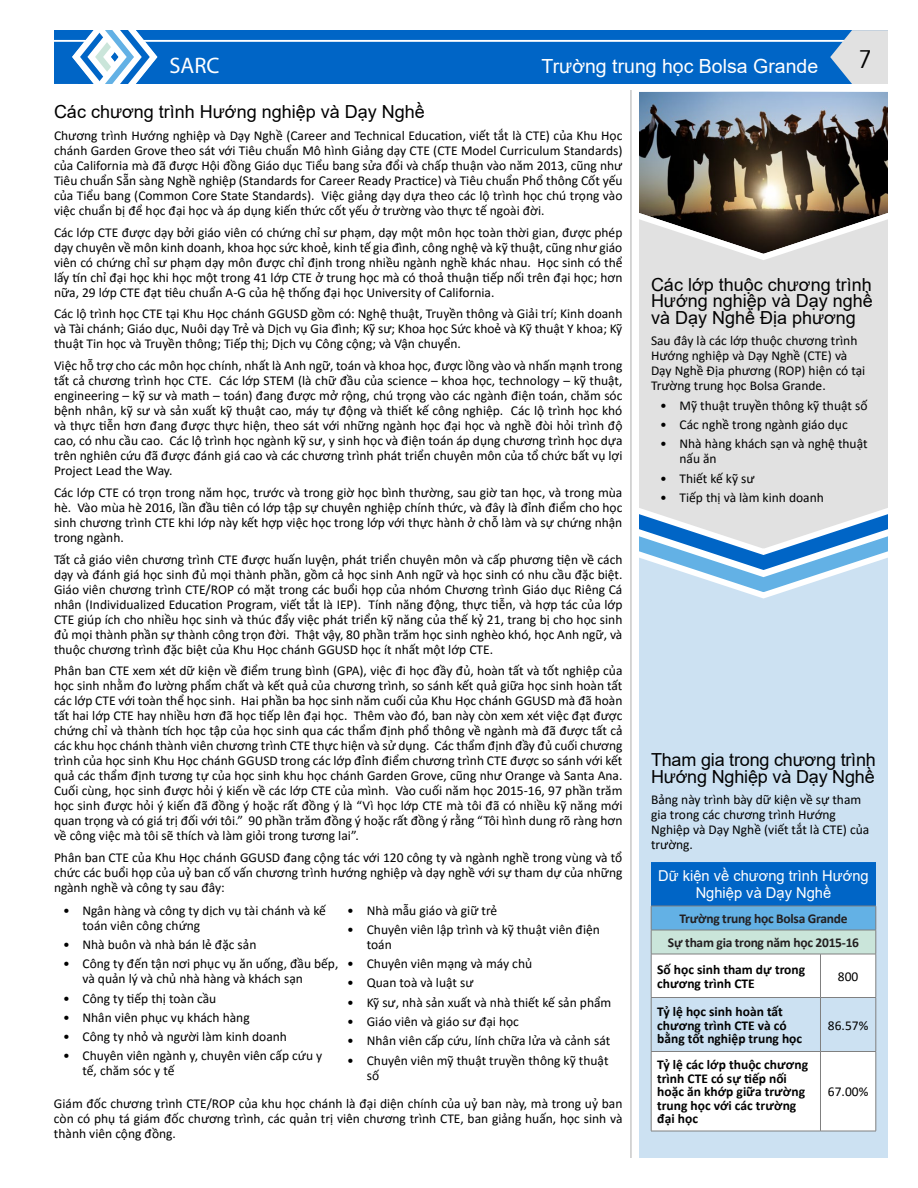
<style>
.page{position:relative;width:918px;height:1188px;background:#fff}
.page>*{position:absolute;margin:0;border:0;box-sizing:border-box;transform-origin:0 0}
.t1{font:30px "Avant Garde T.";color:#010101}
.t2{font:22.5px "Myriad Pro";color:#fff}
.t3{font:19.5px "Arial";color:#fff}
.t4{font:18px/16.5px "Arial";color:#010101;text-align:justify}
.t5{font:15px/16.5px "Arial";color:#fff;text-align:center}
.t6{font:13.5px/15px "Calibri";color:#010101;text-align:justify}
.t7{font:700 13.5px/13.5px "Calibri";color:#010101}
.t8{font:700 13.5px/24px "Calibri";letter-spacing:-.02em;color:#231f20;text-align:center}
</style>
<div class="page">
<div style="left:639px;top:90px;width:249px;height:1068px;background:#cce1f2"></div>
<hr style="left:630px;top:90px;width:2px;height:1068px;background:#c8c8c8">
<div style="left:54px;top:30px;width:776px;height:54px;background:#0065c6"></div>
<hr style="left:54px;top:40px;width:834px;height:2px;background:#fff">
<svg style="left:830px;top:30px;width:58px;height:53px;background:#b8cadc"></svg>
<svg style="left:67px;top:30px;width:95px;height:54px"></svg>
<div style="left:631px;top:265px;width:257px;height:237px;background:#e1e1e1"></div>
<svg style="left:651px;top:862px;width:226px;height:269px"></svg>
<hr style="left:651px;top:954px;width:1px;height:43px;background:#808080">
<hr style="left:651px;top:954px;width:169px;height:1px;background:#808080">
<hr style="left:820px;top:954px;width:1px;height:43px;background:#808080">
<hr style="left:820px;top:954px;width:56px;height:1px;background:#808080">
<hr style="left:876px;top:954px;width:1px;height:43px;background:#808080">
<hr style="left:651px;top:998px;width:1px;height:53px;background:#808080">
<hr style="left:651px;top:997px;width:169px;height:1px;background:#808080">
<hr style="left:820px;top:998px;width:1px;height:53px;background:#808080">
<hr style="left:820px;top:997px;width:56px;height:1px;background:#808080">
<hr style="left:876px;top:998px;width:1px;height:53px;background:#808080">
<hr style="left:651px;top:1052px;width:1px;height:79px;background:#808080">
<hr style="left:651px;top:1051px;width:169px;height:1px;background:#808080">
<hr style="left:651px;top:1131px;width:169px;height:1px;background:#808080">
<hr style="left:820px;top:1052px;width:1px;height:79px;background:#808080">
<hr style="left:820px;top:1051px;width:56px;height:1px;background:#808080">
<hr style="left:876px;top:1052px;width:1px;height:79px;background:#808080">
<hr style="left:820px;top:1131px;width:56px;height:1px;background:#808080">
<img style="left:630px;top:83px;width:258px;height:182px">
<svg style="left:631px;top:502px;width:257px;height:101px"></svg>
<h2 class="t2" style="left:170px;top:51px;width:52px">SARC</h2>
<h3 class="t3" style="left:542px;top:52px;width:278px">Trường trung học Bolsa Grande</h3>
<h1 class="t1" style="left:858px;top:44px;width:16px">7</h1>
<h3 class="t4" style="left:54px;top:103px;width:372px">Các chương trình Hướng nghiệp và Dạy Nghề</h3>
<p class="t6" style="left:54px;top:128px;width:570px">Chương trình Hướng nghiệp và Dạy Nghề (Career and Technical Education, viết tắt là CTE) của Khu Học chánh Garden Grove theo sát với Tiêu chuẩn Mô hình Giảng dạy CTE (CTE Model Curriculum Standards) của California mà đã được Hội đồng Giáo dục Tiểu bang sửa đổi và chấp thuận vào năm 2013, cũng như Tiêu chuẩn Sẵn sàng Nghề nghiệp (Standards for Career Ready Practice) và Tiêu chuẩn Phổ thông Cốt yếu của Tiểu bang (Common Core State Standards). Việc giảng dạy dựa theo các lộ trình học chú trọng vào việc chuẩn bị để học đại học và áp dụng kiến thức cốt yếu ở trường vào thực tế ngoài đời.</p>
<p class="t6" style="left:54px;top:224px;width:570px">Các lớp CTE được dạy bởi giáo viên có chứng chỉ sư phạm, dạy một môn học toàn thời gian, được phép dạy chuyên về môn kinh doanh, khoa học sức khoẻ, kinh tế gia đình, công nghệ và kỹ thuật, cũng như giáo viên có chứng chỉ sư phạm dạy môn được chỉ định trong nhiều ngành nghề khác nhau. Học sinh có thể lấy tín chỉ đại học khi học một trong 41 lớp CTE ở trung học mà có thoả thuận tiếp nối trên đại học; hơn nữa, 29 lớp CTE đạt tiêu chuẩn A-G của hệ thống đại học University of California.</p>
<p class="t6" style="left:54px;top:306px;width:570px">Các lộ trình học CTE tại Khu Học chánh GGUSD gồm có: Nghệ thuật, Truyền thông và Giải trí; Kinh doanh và Tài chánh; Giáo dục, Nuôi dạy Trẻ và Dịch vụ Gia đình; Kỹ sư; Khoa học Sức khoẻ và Kỹ thuật Y khoa; Kỹ thuật Tin học và Truyền thông; Tiếp thị; Dịch vụ Công cộng; và Vận chuyển.</p>
<p class="t6" style="left:54px;top:358px;width:570px">Việc hỗ trợ cho các môn học chính, nhất là Anh ngữ, toán và khoa học, được lồng vào và nhấn mạnh trong tất cả chương trình học CTE. Các lớp STEM (là chữ đầu của science – khoa học, technology – kỹ thuật, engineering – kỹ sư và math – toán) đang được mở rộng, chú trọng vào các ngành điện toán, chăm sóc bệnh nhân, kỹ sư và sản xuất kỹ thuật cao, máy tự động và thiết kế công nghiệp. Các lộ trình học khó và thực tiễn hơn đang được thực hiện, theo sát với những ngành học đại học và nghề đòi hỏi trình độ cao, có nhu cầu cao. Các lộ trình học ngành kỹ sư, y sinh học và điện toán áp dụng chương trình học dựa trên nghiên cứu đã được đánh giá cao và các chương trình phát triển chuyên môn của tổ chức bất vụ lợi Project Lead the Way.</p>
<p class="t6" style="left:54px;top:484px;width:570px">Các lớp CTE có trọn trong năm học, trước và trong giờ học bình thường, sau giờ tan học, và trong mùa hè. Vào mùa hè 2016, lần đầu tiên có lớp tập sự chuyên nghiệp chính thức, và đây là đỉnh điểm cho học sinh chương trình CTE khi lớp này kết hợp việc học trong lớp với thực hành ở chỗ làm và sự chứng nhận trong ngành.</p>
<p class="t6" style="left:54px;top:551px;width:570px">Tất cả giáo viên chương trình CTE được huấn luyện, phát triển chuyên môn và cấp phương tiện về cách dạy và đánh giá học sinh đủ mọi thành phần, gồm cả học sinh Anh ngữ và học sinh có nhu cầu đặc biệt.<br>Giáo viên chương trình CTE/ROP có mặt trong các buổi họp của nhóm Chương trình Giáo dục Riêng Cá nhân (Individualized Education Program, viết tắt là IEP). Tính năng động, thực tiễn, và hợp tác của lớp CTE giúp ích cho nhiều học sinh và thúc đẩy việc phát triển kỹ năng của thế kỷ 21, trang bị cho học sinh đủ mọi thành phần sự thành công trọn đời. Thật vậy, 80 phần trăm học sinh nghèo khó, học Anh ngữ, và thuộc chương trình đặc biệt của Khu Học chánh GGUSD học ít nhất một lớp CTE.</p>
<p class="t6" style="left:54px;top:663px;width:570px">Phân ban CTE xem xét dữ kiện về điểm trung bình (GPA), việc đi học đầy đủ, hoàn tất và tốt nghiệp của học sinh nhằm đo lường phẩm chất và kết quả của chương trình, so sánh kết quả giữa học sinh hoàn tất các lớp CTE với toàn thể học sinh. Hai phần ba học sinh năm cuối của Khu Học chánh GGUSD mà đã hoàn tất hai lớp CTE hay nhiều hơn đã học tiếp lên đại học. Thêm vào đó, ban này còn xem xét việc đạt được chứng chỉ và thành tích học tập của học sinh qua các thẩm định phổ thông về ngành mà đã được tất cả các khu học chánh thành viên chương trình CTE thực hiện và sử dụng. Các thẩm định đầy đủ cuối chương trình của học sinh Khu Học chánh GGUSD trong các lớp đỉnh điểm chương trình CTE được so sánh với kết quả các thẩm định tương tự của học sinh khu học chánh Garden Grove, cũng như Orange và Santa Ana.<br>Cuối cùng, học sinh được hỏi ý kiến về các lớp CTE của mình. Vào cuối năm học 2015-16, 97 phần trăm học sinh được hỏi ý kiến đã đồng ý hoặc rất đồng ý là “Vì học lớp CTE mà tôi đã có nhiều kỹ năng mới quan trọng và có giá trị đối với tôi.” 90 phần trăm đồng ý hoặc rất đồng ý rằng “Tôi hình dung rõ ràng hơn về công việc mà tôi sẽ thích và làm giỏi trong tương lai”.</p>
<p class="t6" style="left:54px;top:850px;width:570px">Phân ban CTE của Khu Học chánh GGUSD đang cộng tác với 120 công ty và ngành nghề trong vùng và tổ chức các buổi họp của uỷ ban cố vấn chương trình hướng nghiệp và dạy nghề với sự tham dự của những ngành nghề và công ty sau đây:</p>
<p class="t6" style="left:82px;top:902px;width:245px;text-indent:-19px">• Ngân hàng và công ty dịch vụ tài chánh và kế toán viên công chứng</p>
<p class="t6" style="left:63px;top:937px;width:195px">• Nhà buôn và nhà bán lẻ đặc sản</p>
<p class="t6" style="left:82px;top:956px;width:257px;text-indent:-19px">• Công ty đến tận nơi phục vụ ăn uống, đầu bếp, và quản lý và chủ nhà hàng và khách sạn</p>
<p class="t6" style="left:63px;top:990px;width:155px">• Công ty tiếp thị toàn cầu</p>
<p class="t6" style="left:63px;top:1009px;width:188px">• Nhân viên phục vụ khách hàng</p>
<p class="t6" style="left:63px;top:1029px;width:226px">• Công ty nhỏ và người làm kinh doanh</p>
<p class="t6" style="left:82px;top:1048px;width:241px;text-indent:-19px">• Chuyên viên ngành y, chuyên viên cấp cứu y tế, chăm sóc y tế</p>
<p class="t6" style="left:347px;top:902px;width:152px">• Nhà mẫu giáo và giữ trẻ</p>
<p class="t6" style="left:367px;top:922px;width:235px;text-indent:-19px">• Chuyên viên lập trình và kỹ thuật viên điện toán</p>
<p class="t6" style="left:347px;top:956px;width:186px">• Chuyên viên mạng và máy chủ</p>
<p class="t6" style="left:347px;top:975px;width:128px">• Quan toà và luật sư</p>
<p class="t6" style="left:347px;top:994px;width:266px">• Kỹ sư, nhà sản xuất và nhà thiết kế sản phẩm</p>
<p class="t6" style="left:347px;top:1014px;width:173px">• Giáo viên và giáo sư đại học</p>
<p class="t6" style="left:347px;top:1033px;width:265px">• Nhân viên cấp cứu, lính chữa lửa và cảnh sát</p>
<p class="t6" style="left:367px;top:1052px;width:243px;text-indent:-19px">• Chuyên viên mỹ thuật truyền thông kỹ thuật số</p>
<p class="t6" style="left:54px;top:1096px;width:570px">Giám đốc chương trình CTE/ROP của khu học chánh là đại diện chính của uỷ ban này, mà trong uỷ ban còn có phụ tá giám đốc chương trình, các quản trị viên chương trình CTE, ban giảng huấn, học sinh và thành viên cộng đồng.</p>
<h3 class="t4" style="left:651px;top:276px;width:223px">Các lớp thuộc chương trình Hướng nghiệp và Dạy nghề và Dạy Nghề Địa phương</h3>
<p class="t6" style="left:651px;top:333px;width:216px;text-align:left">Sau đây là các lớp thuộc chương trình Hướng nghiệp và Dạy Nghề (CTE) và Dạy Nghề Địa phương (ROP) hiện có tại Trường trung học Bolsa Grande.</p>
<p class="t6" style="left:660px;top:397px;width:209px">• Mỹ thuật truyền thông kỹ thuật số</p>
<p class="t6" style="left:660px;top:417px;width:189px">• Các nghề trong ngành giáo dục</p>
<p class="t6" style="left:679px;top:436px;width:190px;text-indent:-19px">• Nhà hàng khách sạn và nghệ thuật nấu ăn</p>
<p class="t6" style="left:660px;top:470px;width:96px">• Thiết kế kỹ sư</p>
<p class="t6" style="left:660px;top:490px;width:165px">• Tiếp thị và làm kinh doanh</p>
<h3 class="t4" style="left:651px;top:751px;width:226px">Tham gia trong chương trình<br>Hướng Nghiệp và Dạy Nghề</h3>
<p class="t6" style="left:651px;top:792px;width:220px;text-align:left">Bảng này trình bày dữ kiện về sự tham gia trong các chương trình Hướng<br>Nghiệp và Dạy Nghề (viết tắt là CTE) của trường.</p>
<p class="t5" style="left:658px;top:868px;width:212px">Dữ kiện về chương trình Hướng<br>Nghiệp và Dạy Nghề</p>
<p class="t8" style="left:668px;top:906px;width:193px">Trường trung học Bolsa Grande<br>Sự tham gia trong năm học 2015-16</p>
<p class="t7" style="left:657px;top:962px;width:150px">Số học sinh tham dự trong chương trình CTE</p>
<p class="t6" style="left:838px;top:968px;width:22px">800</p>
<p class="t7" style="left:657px;top:1004px;width:147px">Tỷ lệ học sinh hoàn tất chương trình CTE và có bằng tốt nghiệp trung học</p>
<p class="t6" style="left:828px;top:1017px;width:42px">86.57%</p>
<p class="t7" style="left:657px;top:1058px;width:152px">Tỷ lệ các lớp thuộc chương trình CTE có sự tiếp nối hoặc ăn khớp giữa trường trung học với các trường đại học</p>
<p class="t6" style="left:828px;top:1084px;width:42px">67.00%</p>
</div>
